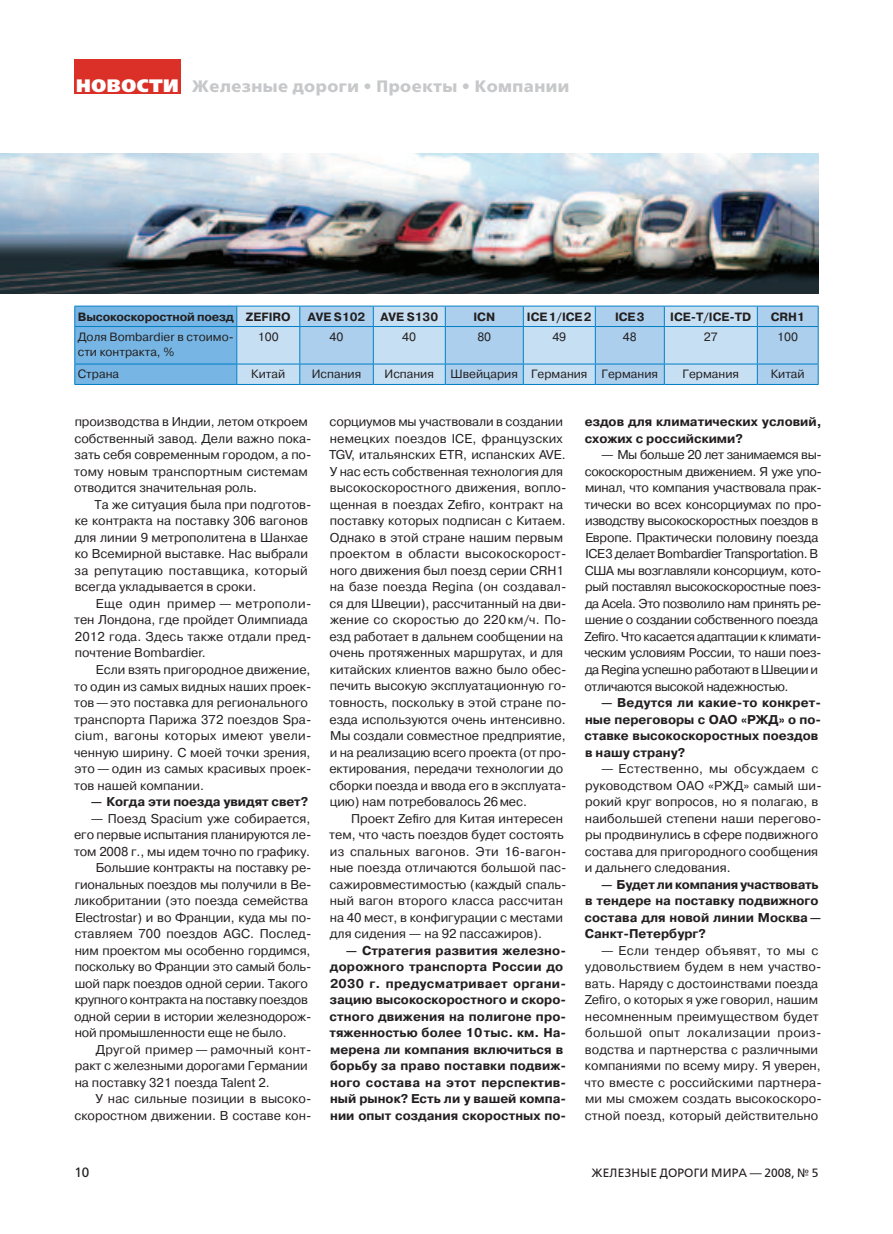
<style>
.page{position:relative;width:893px;height:1234px;background:#fff}
.page>*{position:absolute;margin:0;border:0;box-sizing:border-box;transform-origin:0 0}
.t1{font:800 18px "Free Set";letter-spacing:.03em;color:#fff}
.t2{font:700 16.5px "Free Set";letter-spacing:.03em;color:#c7c8ca}
.t3{font:13.5px "Free Set";color:#231f20}
.t4{font:12.75px/16.5px "Pragmatica";color:#231f20}
.t5{font:700 12.75px/16.5px "Pragmatica";color:#231f20}
.t6{font:12.75px/16.5px "Pragmatica";letter-spacing:-.03em;color:#231f20}
.t7{font:12.75px "Pragmatica";letter-spacing:-.025em;color:#231f20}
.t8{font:12px/15px "Pragmatica";color:#231f20}
.t9{font:700 12px "Pragmatica";color:#231f20}
.t10{font:12px "Free Set";letter-spacing:.01em;color:#231f20}
</style>
<div class="page">
<div style="left:74px;top:59px;width:107px;height:34px;background:#da3028"></div>
<img style="left:0;top:153px;width:819px;height:141px">
<hr style="left:237px;top:384px;width:63px;height:1px;background:#007ec5">
<hr style="left:373px;top:384px;width:72px;height:1px;background:#007ec5">
<hr style="left:523px;top:384px;width:72px;height:1px;background:#007ec5">
<hr style="left:664px;top:384px;width:93px;height:1px;background:#007ec5">
<hr style="left:74px;top:384px;width:163px;height:1px;background:#007ec5">
<hr style="left:300px;top:384px;width:73px;height:1px;background:#007ec5">
<hr style="left:445px;top:384px;width:78px;height:1px;background:#007ec5">
<hr style="left:595px;top:384px;width:69px;height:1px;background:#007ec5">
<svg style="left:74px;top:306px;width:745px;height:78px"></svg>
<hr style="left:757px;top:384px;width:62px;height:1px;background:#007ec5">
<h1 class="t1" style="left:76px;top:74px;width:104px">НОВОСТИ</h1>
<p class="t2" style="left:192px;top:76px;width:378px">Железные дороги • Проекты • Компании</p>
<p class="t9" style="left:78px;top:308px;width:214px">Высокоскоростной поезд ZEFIRO</p>
<p class="t9" style="left:308px;top:308px;width:59px">AVE S102</p>
<p class="t9" style="left:380px;top:308px;width:59px">AVE S130</p>
<p class="t9" style="left:473px;top:308px;width:23px">ICN</p>
<p class="t9" style="left:527px;top:308px;width:66px">ICE1/ICE2</p>
<p class="t9" style="left:615px;top:308px;width:31px">ICE3</p>
<p class="t9" style="left:670px;top:308px;width:83px">ICE-T/ICE-TD</p>
<p class="t9" style="left:771px;top:308px;width:36px">CRH1</p>
<p class="t8" style="left:78px;top:329px;width:157px">Доля Bombardier в стоимо‑ сти контракта, %</p>
<p class="t8" style="left:258px;top:329px;width:22px">100</p>
<p class="t8" style="left:330px;top:329px;width:15px">40</p>
<p class="t8" style="left:402px;top:329px;width:15px">40</p>
<p class="t8" style="left:477px;top:329px;width:15px">80</p>
<p class="t8" style="left:552px;top:329px;width:15px">49</p>
<p class="t8" style="left:623px;top:329px;width:15px">48</p>
<p class="t8" style="left:704px;top:329px;width:15px">27</p>
<p class="t8" style="left:777px;top:329px;width:22px">100</p>
<p class="t8" style="left:78px;top:367px;width:43px">Страна</p>
<p class="t8" style="left:251px;top:367px;width:36px">Китай</p>
<p class="t8" style="left:312px;top:367px;width:51px">Испания</p>
<p class="t8" style="left:385px;top:367px;width:51px">Испания</p>
<p class="t8" style="left:451px;top:367px;width:209px">Швейцария Германия Германия</p>
<p class="t8" style="left:682px;top:367px;width:58px">Германия</p>
<p class="t8" style="left:771px;top:367px;width:36px">Китай</p>
<p class="t4" style="left:74px;top:414px;width:239px">производства в Индии, летом откроем собственный завод. Дели важно пока‑ зать себя современным городом, а по‑ тому новым транспортным системам отводится значительная роль.</p>
<p class="t4" style="left:75px;top:496px;width:238px;text-indent:20px">Та же ситуация была при подготов‑ ке контракта на поставку 306 вагонов для линии 9 метрополитена в Шанхае ко Всемирной выставке. Нас выбрали за репутацию поставщика, который всегда укладывается в сроки.</p>
<p class="t4" style="left:74px;top:595px;width:239px;text-indent:22px">Еще один пример — метрополи‑ тен Лондона, где пройдет Олимпиада<br>2012 года. Здесь также отдали пред‑ почтение Bombardier.</p>
<p class="t4" style="left:74px;top:661px;width:239px;text-indent:22px">Если взять пригородное движение, то один из самых видных наших проек‑ тов—это поставка для регионального транспорта Парижа 372 поездов Spa‑ cium, вагоны которых имеют увели‑ ченную ширину. С моей точки зрения, это—один из самых красивых проек‑ тов нашей компании.</p>
<p class="t5" style="left:91px;top:793px;width:219px">— Когда эти поезда увидят свет?</p>
<p class="t4" style="left:91px;top:810px;width:221px">— Поезд Spacium уже собирается,</p>
<p class="t4" style="left:74px;top:826px;width:239px">его первые испытания планируются ле‑</p>
<p class="t4" style="left:74px;top:843px;width:238px">том 2008 г., мы идем точно по графику.</p>
<p class="t4" style="left:96px;top:859px;width:217px">Большие контракты на поставку ре‑</p>
<p class="t4" style="left:75px;top:876px;width:238px">гиональных поездов мы получили в Ве‑</p>
<p class="t4" style="left:74px;top:892px;width:235px">ликобритании (это поезда семейства</p>
<p class="t4" style="left:75px;top:909px;width:238px">Electrostar) и во Франции, куда мы по‑</p>
<p class="t4" style="left:74px;top:925px;width:238px">ставляем 700 поездов AGC. Послед‑</p>
<p class="t4" style="left:75px;top:942px;width:237px">ним проектом мы особенно гордимся,</p>
<p class="t4" style="left:75px;top:958px;width:238px">поскольку во Франции это самый боль‑</p>
<p class="t4" style="left:75px;top:975px;width:235px">шой парк поездов одной серии. Такого</p>
<p class="t7" style="left:75px;top:991px;width:235px">крупного контракта на поставку поездов</p>
<p class="t4" style="left:74px;top:1008px;width:239px">одной серии в истории железнодорож‑</p>
<p class="t4" style="left:75px;top:1024px;width:214px">ной промышленности еще не было.</p>
<p class="t4" style="left:96px;top:1041px;width:217px">Другой пример — рамочный конт‑</p>
<p class="t4" style="left:75px;top:1057px;width:234px">ракт с железными дорогами Германии</p>
<p class="t4" style="left:75px;top:1074px;width:197px">на поставку 321 поезда Talent 2.</p>
<p class="t4" style="left:96px;top:1090px;width:217px">У нас сильные позиции в высоко‑</p>
<p class="t4" style="left:74px;top:1107px;width:238px">скоростном движении. В составе кон‑</p>
<p class="t4" style="left:329px;top:414px;width:239px">сорциумов мы участвовали в создании немецких поездов ICE, французских TGV, итальянских ETR, испанских AVE.<br>У нас есть собственная технология для высокоскоростного движения, вопло‑ щенная в поездах Zefiro, контракт на поставку которых подписан с Китаем.<br>Однако в этой стране нашим первым проектом в области высокоскорост‑ ного движения был поезд серии CRH1 на базе поезда Regina (он создавал‑ ся для Швеции), рассчитанный на дви‑ жение со скоростью до 220км/ч. По‑ езд работает в дальнем сообщении на очень протяженных маршрутах, и для китайских клиентов важно было обес‑ печить высокую эксплуатационную го‑ товность, поскольку в этой стране по‑ езда используются очень интенсивно.<br>Мы создали совместное предприятие, и на реализацию всего проекта (от про‑ ектирования, передачи технологии до сборки поезда и ввода его в эксплуата‑ цию) нам потребовалось 26мес.</p>
<p class="t4" style="left:329px;top:810px;width:239px;text-indent:22px">Проект Zefiro для Китая интересен тем, что часть поездов будет состоять из спальных вагонов. Эти 16‑вагон‑ ные поезда отличаются большой пас‑ сажировместимостью (каждый спаль‑ ный вагон второго класса рассчитан на 40 мест, в конфигурации с местами для сидения — на 92 пассажиров).</p>
<p class="t5" style="left:329px;top:941px;width:238px;text-indent:17px">— Стратегия развития железно&shy;дорожного транспорта России до<br>2030 г. предусматривает органи&shy;зацию высокоскоростного и скоро&shy;стного движения на полигоне про&shy;тяженностью более 10тыс. км. На&shy;мерена ли компания включиться в борьбу за право поставки подвиж&shy;ного состава на этот перспектив&shy;ный рынок? Есть ли у вашей компа&shy;нии опыт создания скоростных по-</p>
<p class="t5" style="left:585px;top:413px;width:238px">ездов для климатических условий, схожих с российскими?</p>
<p class="t6" style="left:584px;top:447px;width:239px;text-indent:17px">— Мы больше 20 лет занимаемся вы‑ сокоскоростным движением. Я уже упо‑ минал, что компания участвовала прак‑ тически во всех консорциумах по про‑ изводству высокоскоростных поездов в Европе. Практически половину поезда ICE3 делает Bombardier Transportation. В США мы возглавляли консорциум, кото‑ рый поставлял высокоскоростные поез‑ да Acela. Это позволило нам принять ре‑ шение о создании собственного поезда Zefiro. Что касается адаптации к климати‑ ческим условиям России, то наши поез‑ да Regina успешно работают в Швеции и отличаются высокой надежностью.</p>
<p class="t5" style="left:585px;top:694px;width:238px;text-indent:17px">— Ведутся ли какие‑то конкрет&shy;ные переговоры с ОАО «РЖД» о по&shy;ставке высокоскоростных поездов в нашу страну?</p>
<p class="t4" style="left:585px;top:760px;width:238px;text-indent:16px">— Естественно, мы обсуждаем с руководством ОАО «РЖД» самый ши‑ рокий круг вопросов, но я полагаю, в наибольшей степени наши перегово‑ ры продвинулись в сфере подвижного состава для пригородного сообщения и дальнего следования.</p>
<p class="t5" style="left:585px;top:875px;width:238px;text-indent:17px">— Будет ли компания участвовать в тендере на поставку подвижного состава для новой линии Москва —<br>Санкт-Петербург?</p>
<p class="t4" style="left:584px;top:942px;width:239px;text-indent:17px">— Если тендер объявят, то мы с удовольствием будем в нем участво‑ вать. Наряду с достоинствами поезда Zefiro, о которых я уже говорил, нашим несомненным преимуществом будет большой опыт локализации произ‑ водства и партнерства с различными компаниями по всему миру. Я уверен, что вместе с российскими партнера‑ ми мы сможем создать высокоскоро‑ стной поезд, который действительно</p>
<p class="t3" style="left:74px;top:1163px;width:17px">10</p>
<p class="t10" style="left:591px;top:1165px;width:229px">Железные дороги мира — 2008, № 5</p>
</div>
